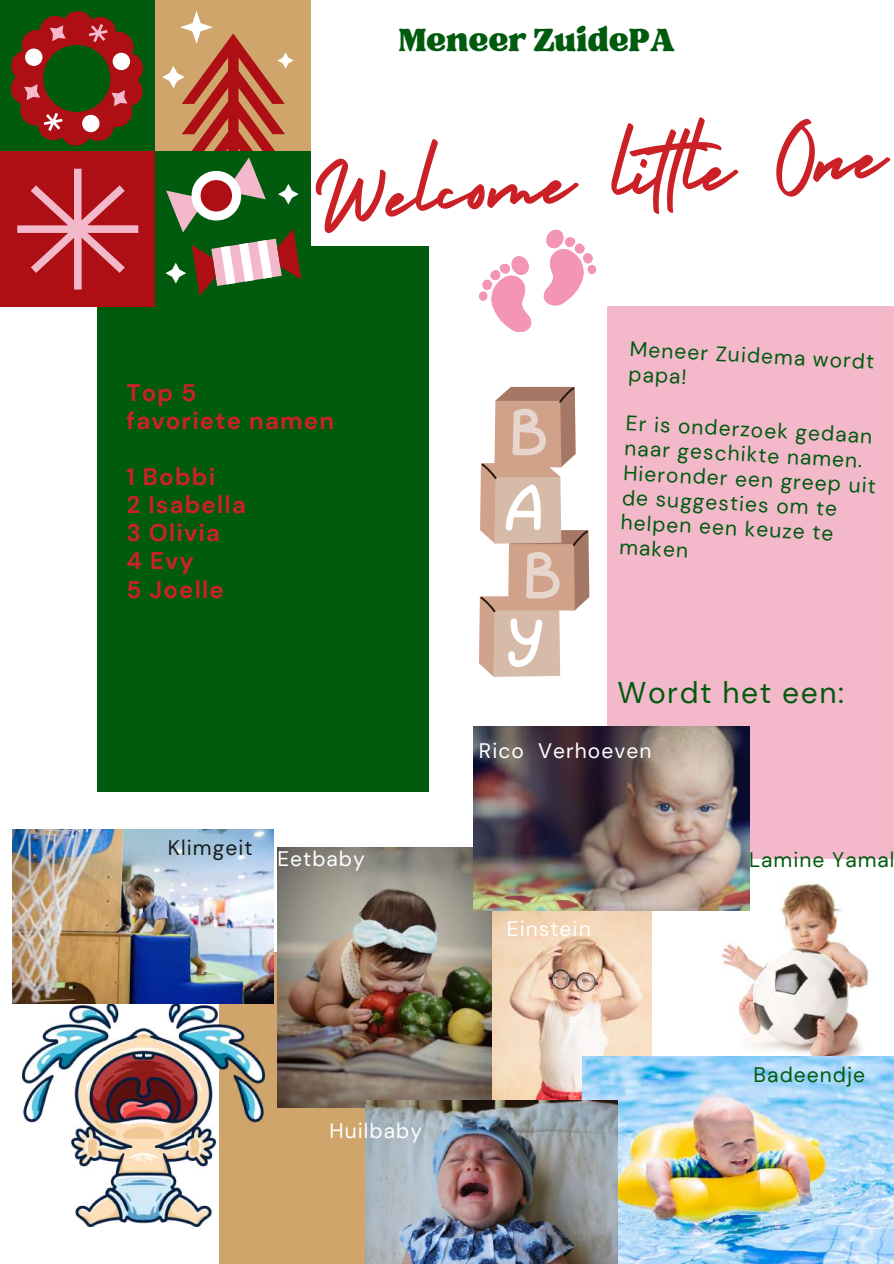
<style>
.page{position:relative;width:894px;height:1264px;background:#fff}
.page>*{position:absolute;margin:0;border:0;box-sizing:border-box;transform-origin:0 0}
.t1{font:101.4px "Holiday";color:#ca2026}
.t2{font:44.1px "TAN Tangkiwood Display";color:#015b0f}
.t3{font:30px "DM Sans";letter-spacing:.05em;color:#015b0f}
.t4{font:700 24px/28.2px "DM Sans";letter-spacing:.05em;color:#cf2029}
.t5{font:21px/24.8px "DM Sans";letter-spacing:.05em;color:#015b0f}
.t6{font:21px "DM Sans";letter-spacing:.05em;color:#fff}
.t7{font:21px "DM Sans";letter-spacing:.05em;color:#1d1d1b}
</style>
<div class="page">
<div style="left:98px;top:246px;width:330px;height:546px;background:#015b0f"></div>
<div style="left:0;top:0;width:155px;height:155px;background:#015b0f"></div>
<svg style="left:10px;top:11px;width:133px;height:135px"></svg>
<div style="left:156px;top:0;width:155px;height:155px;background:#cfa56c"></div>
<div style="left:0;top:151px;width:155px;height:156px;background:#ad0f14"></div>
<svg style="left:17px;top:169px;width:121px;height:120px"></svg>
<div style="left:156px;top:151px;width:155px;height:156px;background:#015b0f"></div>
<svg style="left:162px;top:11px;width:139px;height:285px"></svg>
<div style="left:607px;top:307px;width:286px;height:682px;background:#f3b9cb"></div>
<div style="left:218px;top:952px;width:675px;height:311px;background:#cfa56c"></div>
<img style="left:22px;top:1003px;width:242px;height:223px">
<img style="left:491px;top:910px;width:161px;height:190px">
<img style="left:652px;top:859px;width:241px;height:197px">
<img style="left:277px;top:848px;width:214px;height:259px">
<img style="left:473px;top:726px;width:276px;height:184px">
<img style="left:582px;top:1056px;width:311px;height:207px">
<img style="left:13px;top:829px;width:261px;height:174px">
<img style="left:365px;top:1100px;width:252px;height:163px">
<svg style="left:479px;top:387px;width:110px;height:290px"></svg>
<svg style="left:479px;top:229px;width:117px;height:103px"></svg>
<h2 class="t2" style="left:398px;top:24px;width:277px">Meneer ZuidePA</h2>
<h1 class="t1" style="left:307px;top:123px;width:575px;rotate:-5deg">Welcome little One</h1>
<p class="t4" style="left:126px;top:378px;width:209px">Top 5<br>favoriete namen</p>
<p class="t4" style="left:126px;top:463px;width:121px">1 Bobbi<br>2 Isabella<br>3 Olivia<br>4 Evy<br>5 Joelle</p>
<p class="t7" style="left:168px;top:833px;width:86px">Klimgeit</p>
<p class="t6" style="left:277px;top:844px;width:89px">Eetbaby</p>
<p class="t6" style="left:329px;top:1117px;width:94px">Huilbaby</p>
<p class="t5" style="left:630px;top:336px;width:246px;rotate:3deg">Meneer Zuidema wordt papa!</p>
<p class="t5" style="left:626px;top:411px;width:254px;rotate:3deg">Er is onderzoek gedaan naar geschikte namen.<br>Hieronder een greep uit de suggesties om te helpen een keuze te maken</p>
<h3 class="t3" style="left:617px;top:673px;width:228px">Wordt het een:</h3>
<p class="t6" style="left:479px;top:737px;width:174px">Rico Verhoeven</p>
<p class="t6" style="left:507px;top:914px;width:85px">Einstein</p>
<p class="t5" style="left:749px;top:847px;width:147px">Lamine Yamal</p>
<p class="t5" style="left:753px;top:1062px;width:113px">Badeendje</p>
</div>
